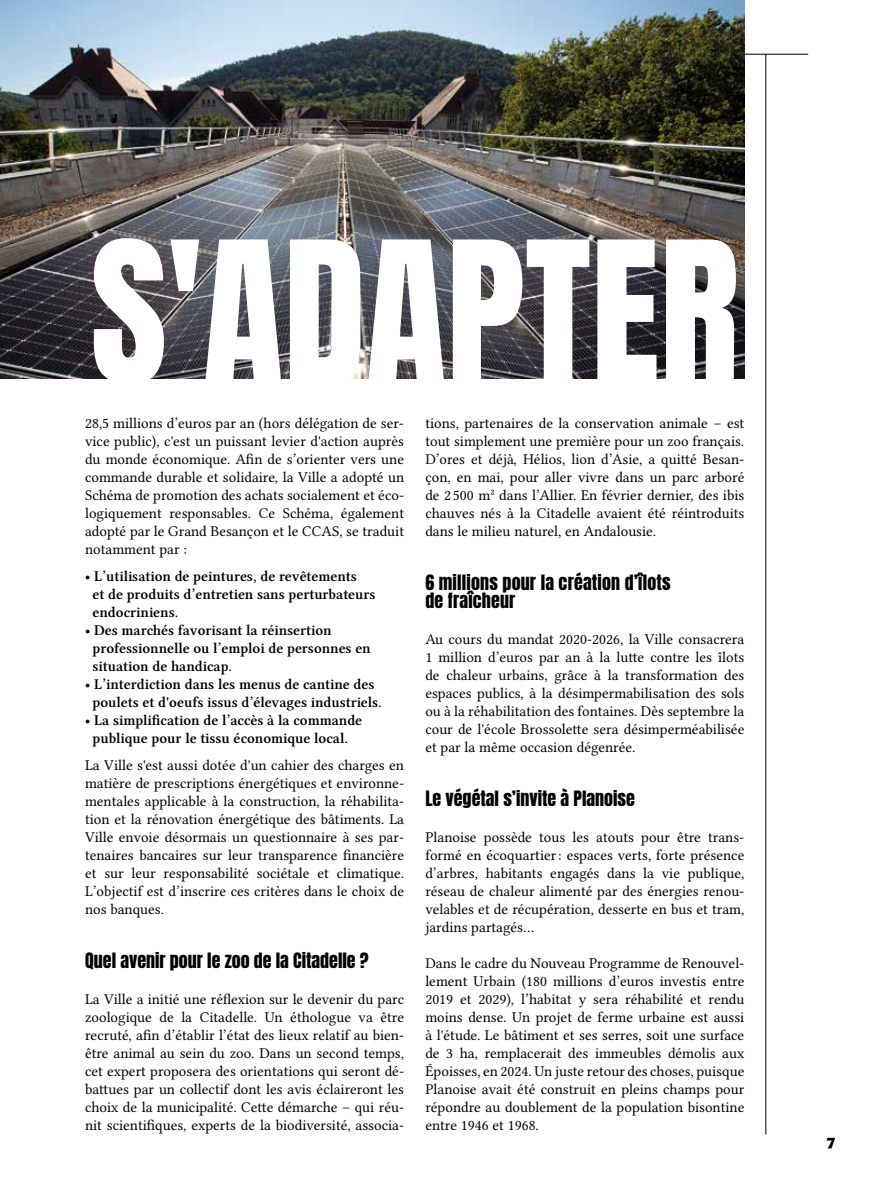
<style>
.page{position:relative;width:872px;height:1191px;background:#fff}
.page>*{position:absolute;margin:0;border:0;box-sizing:border-box;transform-origin:0 0}
.t1{font:166.5px "Anton";color:#fff}
.t2{font:18px/18px "Anton";color:#000}
.t3{font:15px/18px "Lin Libertine O";color:#000;text-align:justify}
.t4{font:15px/18px "Lin Libertine OZ";color:#000}
.t5{font:700 15px "Bureau Eagle";color:#000}
</style>
<div class="page">
<hr style="left:765px;top:54px;width:1px;height:1080px;background:#000">
<hr style="left:85px;top:54px;width:723px;height:1px;background:#000">
<img style="left:0;top:0;width:744px;height:378px">
<h1 class="t1" style="left:90px;top:228px;width:650px">S'ADAPTER</h1>
<p class="t3" style="left:85px;top:414px;width:320px">28,5 millions d’euros par an (hors délégation de ser&shy;vice public), c'est un puissant levier d'action auprès du monde économique. Afin de s’orienter vers une commande durable et solidaire, la Ville a adopté un Schéma de promotion des achats socialement et éco&shy;logiquement responsables. Ce Schéma, également adopté par le Grand Besançon et le CCAS, se traduit notamment par :</p>
<p class="t4" style="left:93px;top:567px;width:284px;text-indent:-8px">• L’utilisation de peintures, de revêtements<br>et de produits d’entretien sans perturbateurs endocriniens.</p>
<p class="t4" style="left:93px;top:621px;width:280px;text-indent:-8px">• Des marchés favorisant la réinsertion professionnelle ou l’emploi de personnes en situation de handicap.</p>
<p class="t4" style="left:85px;top:675px;width:298px;text-align:center">• L’interdiction dans les menus de cantine des poulets et d'oeufs issus d’élevages industriels.</p>
<p class="t4" style="left:85px;top:711px;width:279px;text-align:center">• La simplification de l’accès à la commande publique pour le tissu économique local.</p>
<p class="t3" style="left:85px;top:756px;width:320px">La Ville s'est aussi dotée d'un cahier des charges en matière de prescriptions énergétiques et environne&shy;mentales applicable à la construction, la réhabilita&shy;tion et la rénovation énergétique des bâtiments. La Ville envoie désormais un questionnaire à ses par&shy;tenaires bancaires sur leur transparence financière et sur leur responsabilité sociétale et climatique.<br>L’objectif est d’inscrire ces critères dans le choix de nos banques.</p>
<p class="t2" style="left:85px;top:952px;width:285px">Quel avenir pour le zoo de la Citadelle ?</p>
<p class="t3" style="left:85px;top:990px;width:320px">La Ville a initié une réflexion sur le devenir du parc zoologique de la Citadelle. Un éthologue va être recruté, afin d’établir l’état des lieux relatif au bien&shy;être animal au sein du zoo. Dans un second temps, cet expert proposera des orientations qui seront dé&shy;battues par un collectif dont les avis éclaireront les choix de la municipalité. Cette démarche – qui réu&shy;nit scientifiques, experts de la biodiversité, associa-</p>
<p class="t3" style="left:425px;top:414px;width:320px">tions, partenaires de la conservation animale – est tout simplement une première pour un zoo français.<br>D’ores et déjà, Hélios, lion d’Asie, a quitté Besan&shy;çon, en mai, pour aller vivre dans un parc arboré de 2 500 m² dans l’Allier. En février dernier, des ibis chauves nés à la Citadelle avaient été réintroduits dans le milieu naturel, en Andalousie.</p>
<p class="t2" style="left:425px;top:574px;width:247px">6 millions pour la création d’îlots de fraîcheur</p>
<p class="t3" style="left:425px;top:630px;width:320px">Au cours du mandat 2020-2026, la Ville consacrera 1 million d’euros par an à la lutte contre les îlots de chaleur urbains, grâce à la transformation des espaces publics, à la désimpermabilisation des sols ou à la réhabilitation des fontaines. Dès septembre la cour de l'école Brossolette sera désimperméabilisée et par la même occasion dégenrée.</p>
<p class="t2" style="left:425px;top:790px;width:211px">Le végétal s’invite à Planoise</p>
<p class="t3" style="left:425px;top:828px;width:320px">Planoise possède tous les atouts pour être trans&shy;formé en écoquartier : espaces verts, forte présence d’arbres, habitants engagés dans la vie publique, réseau de chaleur alimenté par des énergies renou&shy;velables et de récupération, desserte en bus et tram, jardins partagés…</p>
<p class="t3" style="left:425px;top:954px;width:320px">Dans le cadre du Nouveau Programme de Renouvel&shy;lement Urbain (180 millions d’euros investis entre 2019 et 2029), l’habitat y sera réhabilité et rendu moins dense. Un projet de ferme urbaine est aussi à l'étude. Le bâtiment et ses serres, soit une surface de 3 ha, remplacerait des immeubles démolis aux Époisses, en 2024. Un juste retour des choses, puisque Planoise avait été construit en pleins champs pour répondre au doublement de la population bisontine entre 1946 et 1968.</p>
<p class="t5" style="left:826px;top:1134px;width:10px">7</p>
</div>
